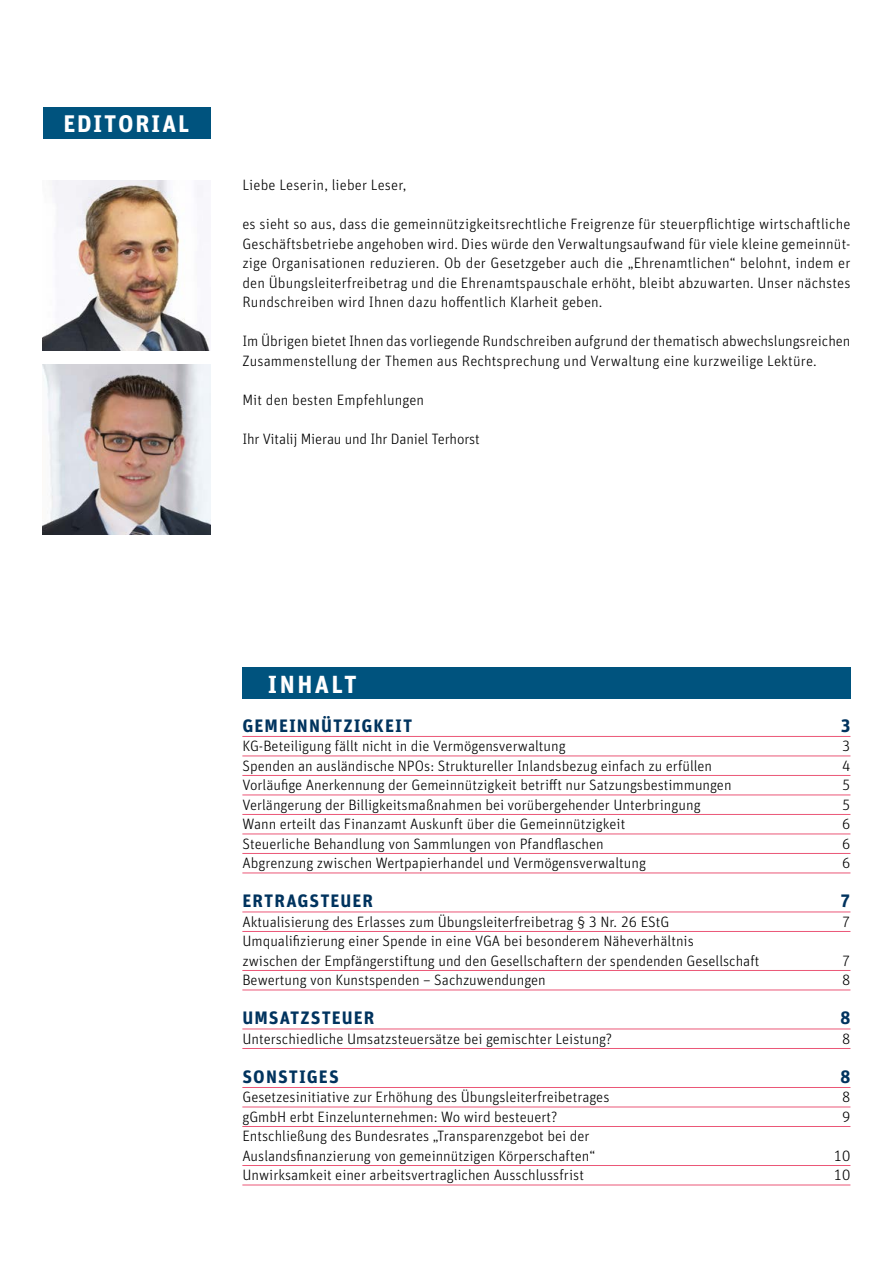
<style>
.page{position:relative;width:893px;height:1263px;background:#fff}
.page>*{position:absolute;margin:0;border:0;box-sizing:border-box;transform-origin:0 0}
.t1{font:700 24.75px "Unit Pro";letter-spacing:.1em;color:#fff}
.t2{font:700 24px "Unit Pro";letter-spacing:.075em;color:#fff}
.t3{font:700 18px "Unit Pro";letter-spacing:.06em;color:#00335e}
.t4{font:300 15px/19.5px "Unit Pro";color:#000}
</style>
<div class="page">
<div style="left:43px;top:107px;width:167px;height:32px;background:#00537e"></div>
<div style="left:242px;top:667px;width:608px;height:32px;background:#00537e"></div>
<hr style="left:242px;top:736px;width:608px;height:1px;background:#eb5777">
<hr style="left:242px;top:755px;width:608px;height:1px;background:#eb5777">
<hr style="left:242px;top:775px;width:608px;height:1px;background:#eb5777">
<hr style="left:242px;top:794px;width:608px;height:1px;background:#eb5777">
<hr style="left:242px;top:814px;width:608px;height:1px;background:#eb5777">
<hr style="left:242px;top:833px;width:608px;height:1px;background:#eb5777">
<hr style="left:242px;top:853px;width:608px;height:1px;background:#eb5777">
<hr style="left:242px;top:872px;width:608px;height:1px;background:#eb5777">
<hr style="left:242px;top:911px;width:608px;height:1px;background:#eb5777">
<hr style="left:242px;top:931px;width:608px;height:1px;background:#eb5777">
<hr style="left:242px;top:970px;width:608px;height:1px;background:#eb5777">
<hr style="left:242px;top:989px;width:608px;height:1px;background:#eb5777">
<hr style="left:242px;top:1028px;width:608px;height:1px;background:#eb5777">
<hr style="left:242px;top:1048px;width:608px;height:1px;background:#eb5777">
<hr style="left:242px;top:1087px;width:608px;height:1px;background:#eb5777">
<hr style="left:242px;top:1106px;width:608px;height:1px;background:#eb5777">
<hr style="left:242px;top:1126px;width:608px;height:1px;background:#eb5777">
<hr style="left:242px;top:1165px;width:608px;height:1px;background:#eb5777">
<hr style="left:242px;top:1184px;width:608px;height:1px;background:#eb5777">
<img style="left:43px;top:181px;width:167px;height:170px">
<img style="left:43px;top:364px;width:167px;height:171px">
<h2 class="t2" style="left:63px;top:108px;width:128px">EDITORIAL</h2>
<p class="t4" style="left:242px;top:175px;width:165px">Liebe Leserin, lieber Leser,</p>
<p class="t4" style="left:242px;top:214px;width:610px;text-align:justify">es sieht so aus, dass die gemeinnützigkeitsrechtliche Freigrenze für steuerpflichtige wirtschaftliche Geschäftsbetriebe angehoben wird. Dies würde den Verwaltungsaufwand für viele kleine gemeinnüt&shy;zige Organisationen reduzieren. Ob der Gesetzgeber auch die „Ehrenamtlichen“ belohnt, indem er den Übungsleiterfreibetrag und die Ehrenamtspauschale erhöht, bleibt abzuwarten. Unser nächstes Rundschreiben wird Ihnen dazu hoffentlich Klarheit geben.</p>
<p class="t4" style="left:242px;top:331px;width:610px">Im Übrigen bietet Ihnen das vorliegende Rundschreiben aufgrund der thematisch abwechslungsreichen<br>Zusammenstellung der Themen aus Rechtsprechung und Verwaltung eine kurzweilige Lektüre.</p>
<p class="t4" style="left:242px;top:390px;width:183px">Mit den besten Empfehlungen</p>
<p class="t4" style="left:242px;top:429px;width:239px">Ihr Vitalij Mierau und Ihr Daniel Terhorst</p>
<h1 class="t1" style="left:268px;top:668px;width:90px">INHALT</h1>
<p class="t3" style="left:242px;top:714px;width:24px">GEMEINN</p>
<p class="t3" style="left:321px;top:714px;width:72px">ÜTZIG KEIT</p>
<p class="t3" style="left:841px;top:714px;width:11px">3</p>
<p class="t4" style="left:242px;top:736px;width:325px">KG-Beteiligung fällt nicht in die Vermögensverwaltung</p>
<p class="t4" style="left:842px;top:736px;width:10px">3</p>
<p class="t4" style="left:242px;top:756px;width:471px">Spenden an ausländische NPOs: Struktureller Inlandsbezug einfach zu erfüllen</p>
<p class="t4" style="left:842px;top:756px;width:10px">4</p>
<p class="t4" style="left:242px;top:775px;width:491px">Vorläufige Anerkennung der Gemeinnützigkeit betrifft nur Satzungsbestimmungen</p>
<p class="t4" style="left:842px;top:775px;width:10px">5</p>
<p class="t4" style="left:242px;top:795px;width:460px">Verlängerung der Billigkeitsmaßnahmen bei vorübergehender Unterbringung</p>
<p class="t4" style="left:842px;top:795px;width:10px">5</p>
<p class="t4" style="left:242px;top:814px;width:384px">Wann erteilt das Finanzamt Auskunft über die Gemeinnützigkeit</p>
<p class="t4" style="left:842px;top:814px;width:10px">6</p>
<p class="t4" style="left:242px;top:834px;width:363px">Steuerliche Behandlung von Sammlungen von Pfandflaschen</p>
<p class="t4" style="left:842px;top:834px;width:10px">6</p>
<p class="t4" style="left:242px;top:853px;width:405px">Abgrenzung zwischen Wertpapierhandel und Vermögensverwaltung</p>
<p class="t4" style="left:842px;top:853px;width:10px">6</p>
<p class="t3" style="left:242px;top:889px;width:132px">ERTRAGSTEUER</p>
<p class="t3" style="left:841px;top:889px;width:11px">7</p>
<p class="t4" style="left:242px;top:912px;width:429px">Aktualisierung des Erlasses zum Übungsleiterfreibetrag § 3 Nr. 26 EStG</p>
<p class="t4" style="left:842px;top:912px;width:10px">7</p>
<p class="t4" style="left:242px;top:931px;width:519px">Umqualifizierung einer Spende in eine VGA bei besonderem Näheverhältnis<br>zwischen der Empfängerstiftung und den Gesellschaftern der spendenden Gesellschaft</p>
<p class="t4" style="left:842px;top:951px;width:10px">7</p>
<p class="t4" style="left:242px;top:970px;width:305px">Bewertung von Kunstspenden – Sachzuwendungen</p>
<p class="t4" style="left:842px;top:970px;width:10px">8</p>
<p class="t3" style="left:242px;top:1006px;width:133px">UMSATZSTEUER</p>
<p class="t3" style="left:841px;top:1006px;width:11px">8</p>
<p class="t4" style="left:242px;top:1029px;width:371px">Unterschiedliche Umsatzsteuersätze bei gemischter Leistung?</p>
<p class="t4" style="left:842px;top:1029px;width:10px">8</p>
<p class="t3" style="left:242px;top:1065px;width:98px">SONSTIGES</p>
<p class="t3" style="left:841px;top:1065px;width:11px">8</p>
<p class="t4" style="left:242px;top:1087px;width:369px">Gesetzesinitiative zur Erhöhung des Übungsleiterfreibetrages</p>
<p class="t4" style="left:842px;top:1087px;width:10px">8</p>
<p class="t4" style="left:242px;top:1107px;width:317px">gGmbH erbt Einzelunternehmen: Wo wird besteuert?</p>
<p class="t4" style="left:842px;top:1107px;width:10px">9</p>
<p class="t4" style="left:242px;top:1126px;width:354px">Entschließung des Bundesrates „Transparenzgebot bei der<br>Auslandsfinanzierung von gemeinnützigen Körperschaften“</p>
<p class="t4" style="left:834px;top:1146px;width:18px">10</p>
<p class="t4" style="left:242px;top:1165px;width:343px">Unwirksamkeit einer arbeitsvertraglichen Ausschlussfrist</p>
<p class="t4" style="left:834px;top:1165px;width:18px">10</p>
</div>
